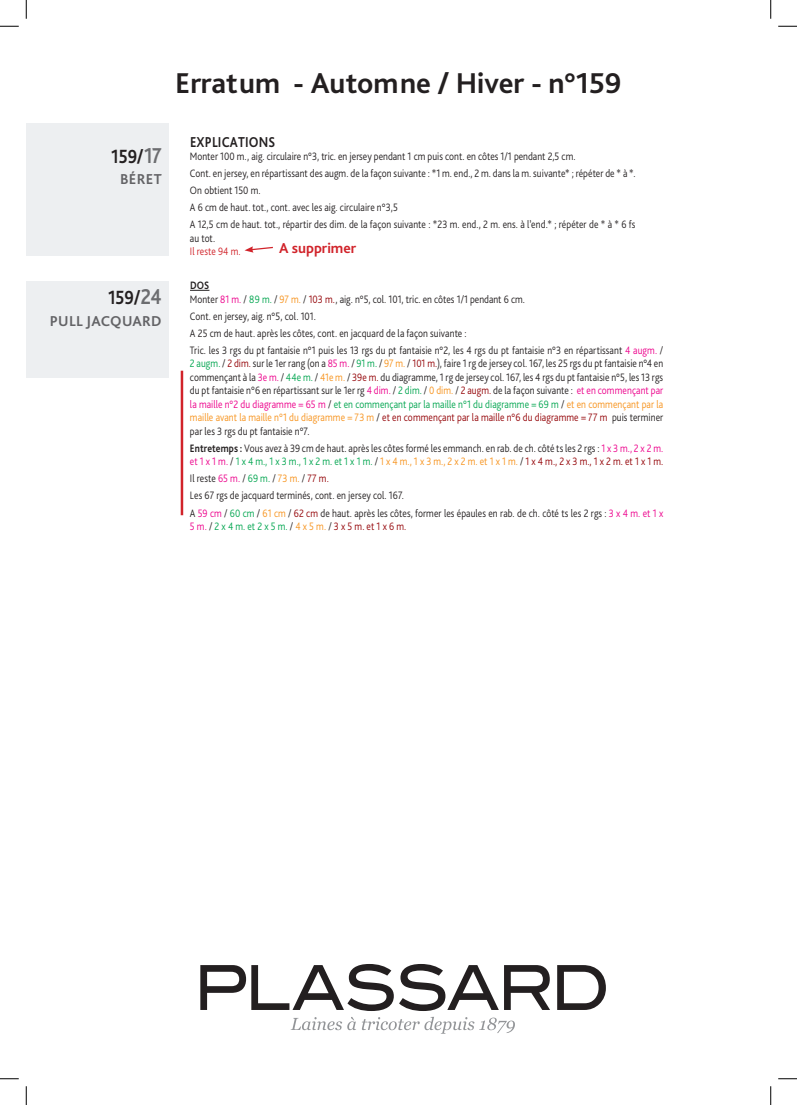
<style>
.page{position:relative;width:797px;height:1105px;background:#fff}
.page>*{position:absolute;margin:0;border:0;box-sizing:border-box;transform-origin:0 0}
.t1{font:700 30px "Bliss Pro";color:#231f20}
.main_text{font:700 20px "Bliss Pro";letter-spacing:-.005em;color:#231f20;scale:.85 1}
.name{font:700 15px "Bliss Pro";letter-spacing:.015em;color:#636366}
.titel{font:700 15px "Bliss Pro";letter-spacing:.015em;color:#231f20;scale:.85 1}
.t2{font:700 15px "Bliss Pro";color:#d1232a}
.para{font:300 11.25px/13.5px "Bliss Pro";letter-spacing:.01em;color:#231f20;scale:.85 1}
.NEW__main_text{font:300 11.25px "Bliss Pro";color:#231f20;scale:.85 1}
.main_text-2{font:300 11.25px "Bliss Pro";letter-spacing:.01em;color:#d1232a;scale:.85 1}
.NEW__main_text-2{font:700 11.25px "Bliss Pro";color:#231f20;scale:.85 1}
.s1{font-size:22.5px;color:#6c6d70}
.s2{color:#ed028c}
.s3{color:#00a54f}
.s4{color:#f7931d}
.s5{color:#940408}
.s6{font-weight:700}
</style>
<div class="page">
<svg style="left:200px;top:964px;width:350px;height:47px"></svg>
<svg style="left:557px;top:965px;width:49px;height:45px"></svg>
<svg style="left:290px;top:1017px;width:66px;height:13px"></svg>
<svg style="left:362px;top:1017px;width:153px;height:17px"></svg>
<div style="left:26px;top:281px;width:143px;height:96px;background:#edeff1"></div>
<svg style="left:190px;top:290px;width:19px;height:1px"></svg>
<hr style="left:181px;top:371px;width:2px;height:144px;background:#d1232a">
<div style="left:26px;top:124px;width:143px;height:132px;background:#edeff1"></div>
<svg style="left:244px;top:246px;width:29px;height:7px"></svg>
<svg style="left:0;top:25px;width:19px;height:2px"></svg>
<svg style="left:778px;top:25px;width:19px;height:2px"></svg>
<svg style="left:0;top:1078px;width:19px;height:1px"></svg>
<svg style="left:778px;top:1078px;width:19px;height:1px"></svg>
<svg style="left:25px;top:0;width:2px;height:19px"></svg>
<svg style="left:25px;top:1086px;width:2px;height:19px"></svg>
<svg style="left:770px;top:0;width:1px;height:19px"></svg>
<svg style="left:770px;top:1086px;width:1px;height:19px"></svg>
<p class="t1" style="left:175px;top:64px;width:448px">Erratum - Automne / Hiver - n°159</p>
<p class="main_text" style="left:111px;top:144px;width:61px">159/<span class="s1">17</span></p>
<p class="name" style="left:120px;top:170px;width:43px">BÉRET</p>
<p class="main_text" style="left:108px;top:285px;width:65px">159/<span class="s1">24</span></p>
<p class="name" style="left:50px;top:311px;width:113px">PULL JACQUARD</p>
<p class="titel" style="left:190px;top:132px;width:102px">EXPLICATIONS</p>
<p class="NEW__main_text" style="left:190px;top:149px;width:455px">Monter 100 m., aig. circulaire n°3, tric. en jersey pendant 1 cm puis cont. en côtes 1/1 pendant 2,5 cm.</p>
<p class="para" style="left:190px;top:166px;width:525px">Cont. en jersey, en répartissant des augm. de la façon suivante : *1 m. end., 2 m. dans la m. suivante* ; répéter de * à *.</p>
<p class="para" style="left:190px;top:183px;width:85px">On obtient 150 m.</p>
<p class="para" style="left:190px;top:200px;width:246px">A 6 cm de haut. tot., cont. avec les aig. circulaire n°3,5</p>
<p class="para" style="left:190px;top:218px;width:525px">A 12,5 cm de haut. tot., répartir des dim. de la façon suivante : *23 m. end., 2 m. ens. à l’end.* ; répéter de * à * 6 fs au tot.</p>
<p class="main_text-2" style="left:190px;top:245px;width:61px">Il reste 94 m.</p>
<p class="t2" style="left:279px;top:239px;width:79px">A supprimer</p>
<p class="NEW__main_text-2" style="left:190px;top:278px;width:24px">DOS</p>
<p class="NEW__main_text" style="left:190px;top:292px;width:395px">Monter <span class="s2">81 m.</span> / <span class="s3">89 m.</span> / <span class="s4">97 m.</span> / <span class="s5">103 m.</span>, aig. n°5, col. 101, tric. en côtes 1/1 pendant 6 cm.</p>
<p class="para" style="left:190px;top:309px;width:150px">Cont. en jersey, aig. n°5, col. 101.</p>
<p class="para" style="left:190px;top:326px;width:327px">A 25 cm de haut. après les côtes, cont. en jacquard de la façon suivante :</p>
<p class="para" style="left:190px;top:343px;width:558px;text-align:justify">Tric. les 3 rgs du pt fantaisie n°1 puis les 13 rgs du pt fantaisie n°2, les 4 rgs du pt fantaisie n°3 en répartissant <span class="s2">4 augm.</span> / <span class="s3">2 augm.</span> / <span class="s5">2 dim.</span> sur le 1er rang (on a <span class="s2">85 m.</span> / <span class="s3">91 m.</span> / <span class="s4">97 m.</span> / <span class="s5">101 m.</span>), faire 1 rg de jersey col. 167, les 25 rgs du pt fantaisie n°4 en commençant à la <span class="s2">3e m.</span> / <span class="s3">44e m.</span> / <span class="s4">41e m.</span> / <span class="s5">39e m.</span> du diagramme, 1 rg de jersey col. 167, les 4 rgs du pt fantaisie n°5, les 13 rgs du pt fantaisie n°6 en répartissant sur le 1er rg <span class="s2">4 dim.</span> / <span class="s3">2 dim.</span> / <span class="s4">0 dim.</span> / <span class="s5">2 augm.</span> de la façon suivante : <span class="s2">et en commençant par la maille n°2 du diagramme = 65 m</span> / <span class="s3">et en commençant par la maille n°1 du diagramme = 69 m</span> / <span class="s4">et en commençant par la maille avant la maille n°1 du diagramme = 73 m</span> / <span class="s5">et en commençant par la maille n°6 du diagramme = 77 m</span> puis terminer par les 3 rgs du pt fantaisie n°7.</p>
<p class="para" style="left:190px;top:441px;width:558px"><span class="s6">Entretemps :</span> Vous avez à 39 cm de haut. après les côtes formé les emmanch. en rab. de ch. côté ts les 2 rgs : <span class="s2">1 x 3 m., 2 x 2 m. et 1 x 1 m.</span> / <span class="s3">1 x 4 m., 1 x 3 m., 1 x 2 m. et 1 x 1 m.</span> / <span class="s4">1 x 4 m., 1 x 3 m., 2 x 2 m. et 1 x 1 m.</span> / <span class="s5">1 x 4 m., 2 x 3 m., 1 x 2 m. et 1 x 1 m.</span></p>
<p class="para" style="left:190px;top:472px;width:165px">Il reste <span class="s2">65 m.</span> / <span class="s3">69 m.</span> / <span class="s4">73 m.</span> / <span class="s5">77 m.</span></p>
<p class="para" style="left:190px;top:489px;width:253px">Les 67 rgs de jacquard terminés, cont. en jersey col. 167.</p>
<p class="para" style="left:190px;top:506px;width:558px">A <span class="s2">59 cm</span> / <span class="s3">60 cm</span> / <span class="s4">61 cm</span> / <span class="s5">62 cm</span> de haut. après les côtes, former les épaules en rab. de ch. côté ts les 2 rgs : <span class="s2">3 x 4 m. et 1 x<br>5 m.</span> / <span class="s3">2 x 4 m. et 2 x 5 m.</span> / <span class="s4">4 x 5 m.</span> / <span class="s5">3 x 5 m. et 1 x 6 m.</span></p>
</div>
